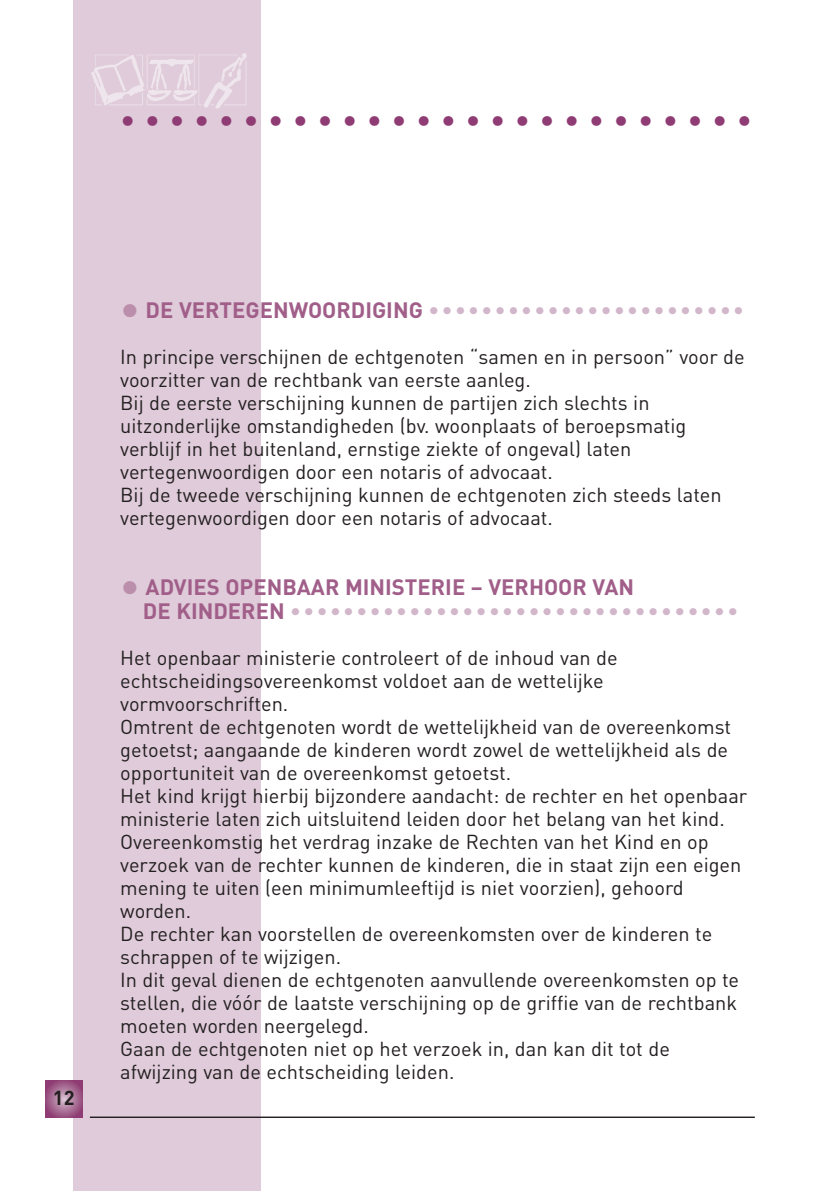
<style>
.page{position:relative;width:840px;height:1191px;background:#fff}
.page>*{position:absolute;margin:0;border:0;box-sizing:border-box;transform-origin:0 0}
.t1{font:500 30px "DIN";color:#8f3b74}
.t2{font:700 22px/24px "DIN";color:#a05e89}
.t3{font:700 22px "DIN";color:#d2b7cb}
.t4{font:20px/23px "DIN";color:#231f20}
.t5{font:700 20px "DIN";color:#231f20}
.s1{font-size:40px;color:#bb8fac}
.s2{color:#a05e89}
.s3{color:#d2b7cb}
</style>
<div class="page">
<div style="left:74px;top:0;width:187px;height:1191px;background:#dfcbd9"></div>
<hr style="left:90px;top:1116px;width:664px;height:2px;background:#231f20">
<img style="left:91px;top:53px;width:156px;height:56px">
<svg style="left:45px;top:1080px;width:37px;height:37px"></svg>
<h1 class="t1" style="left:120px;top:110px;width:633px">••••••••••••••••••••••••••</h1>
<p class="t5" style="left:53px;top:1090px;width:23px">12</p>
<p class="t3" style="left:120px;top:302px;width:625px"><span class="s1">•</span> <span class="s2">DE VERTEGENWOORDIGING</span> ••••••••••••••••••••••••</p>
<p class="t4" style="left:120px;top:347px;width:625px">In principe verschijnen de echtgenoten “samen en in persoon” voor de voorzitter van de rechtbank van eerste aanleg.<br>Bij de eerste verschijning kunnen de partijen zich slechts in uitzonderlijke omstandigheden (bv. woonplaats of beroepsmatig verblijf in het buitenland, ernstige ziekte of ongeval) laten vertegenwoordigen door een notaris of advocaat.<br>Bij de tweede verschijning kunnen de echtgenoten zich steeds laten vertegenwoordigen door een notaris of advocaat.</p>
<p class="t2" style="left:143px;top:577px;width:596px;text-indent:-23px"><span class="s1">•</span> ADVIES OPENBAAR MINISTERIE – VERHOOR VAN<br>DE KINDEREN <span class="s3">••••••••••••••••••••••••••••••••••</span></p>
<p class="t4" style="left:120px;top:648px;width:628px">Het openbaar ministerie controleert of de inhoud van de echtscheidingsovereenkomst voldoet aan de wettelijke vormvoorschriften.<br>Omtrent de echtgenoten wordt de wettelijkheid van de overeenkomst getoetst; aangaande de kinderen wordt zowel de wettelijkheid als de opportuniteit van de overeenkomst getoetst.<br>Het kind krijgt hierbij bijzondere aandacht: de rechter en het openbaar ministerie laten zich uitsluitend leiden door het belang van het kind.<br>Overeenkomstig het verdrag inzake de Rechten van het Kind en op verzoek van de rechter kunnen de kinderen, die in staat zijn een eigen mening te uiten (een minimumleeftijd is niet voorzien), gehoord worden.<br>De rechter kan voorstellen de overeenkomsten over de kinderen te schrappen of te wijzigen.<br>In dit geval dienen de echtgenoten aanvullende overeenkomsten op te stellen, die vóór de laatste verschijning op de griffie van de rechtbank moeten worden neergelegd.<br>Gaan de echtgenoten niet op het verzoek in, dan kan dit tot de afwijzing van de echtscheiding leiden.</p>
</div>
